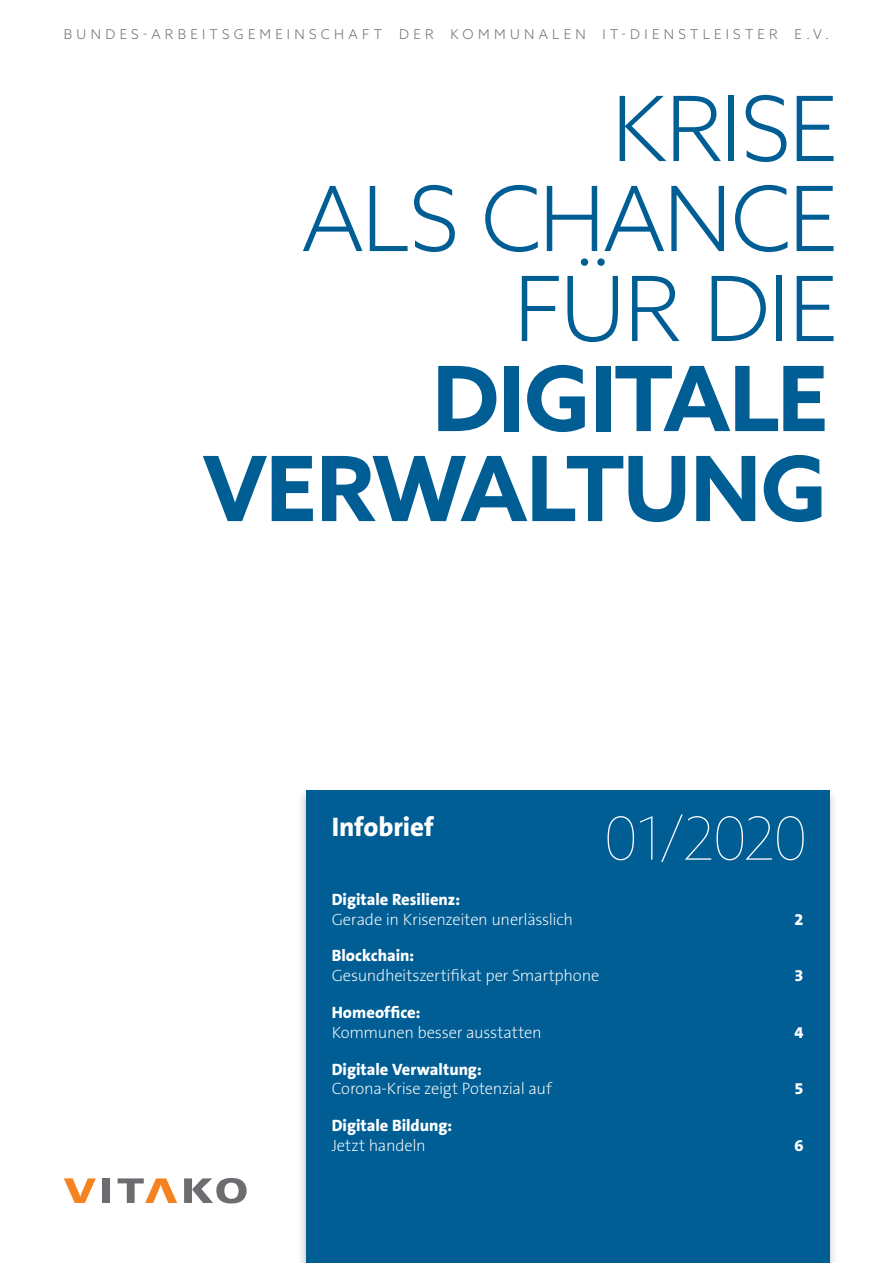
<style>
.page{position:relative;width:893px;height:1263px;background:#fff}
.page>*{position:absolute;margin:0;border:0;box-sizing:border-box;transform-origin:0 0}
.t1{font:300 90px/90px "Azo Sans";letter-spacing:-.02em;color:#005e95;text-align:right}
.t2{font:700 90px/90px "Azo Sans";letter-spacing:-.015em;color:#005e95;text-align:right}
.t3{font:100 59.25px "Azo Sans";letter-spacing:-.05em;color:#fff}
.t4{font:800 27px "The Sans B8";letter-spacing:-.005em;color:#fff}
.t5{font:200 16.5px "The Sans B2";letter-spacing:-.02em;color:#fff}
.t6{font:800 16.5px "The Sans B8";color:#fff}
.t7{font:300 13.5px "Azo Sans";letter-spacing:.315em;color:#6c6d70}
</style>
<div class="page">
<div style="left:297px;top:786px;width:541px;height:477px;background:#231f20;opacity:.3"></div>
<div style="left:306px;top:791px;width:523px;height:472px;background:#005e95"></div>
<svg style="left:64px;top:1178px;width:32px;height:25px"></svg>
<div style="left:103px;top:1178px;width:7px;height:25px;background:#6c6d70"></div>
<svg style="left:118px;top:1178px;width:59px;height:25px"></svg>
<svg style="left:184px;top:1178px;width:63px;height:25px"></svg>
<p class="t7" style="left:64px;top:25px;width:320px">BUNDES-ARBEITSGEMEINSCHAFT</p>
<p class="t7" style="left:399px;top:25px;width:36px">DER</p>
<p class="t7" style="left:451px;top:25px;width:137px">KOMMUNALEN</p>
<p class="t7" style="left:603px;top:25px;width:177px">IT-DIENSTLEISTER</p>
<p class="t7" style="left:795px;top:25px;width:36px">E.V.</p>
<h1 class="t1" style="left:302px;top:83px;width:538px">KRISE<br>ALS CHANCE<br>FÜR DIE</h1>
<h1 class="t2" style="left:203px;top:352px;width:626px">DIGITALE<br>VERWALTUNG</h1>
<h3 class="t4" style="left:332px;top:812px;width:104px">Infobrief</h3>
<h2 class="t3" style="left:603px;top:800px;width:206px">01/2020</h2>
<p class="t6" style="left:332px;top:890px;width:130px">Digitale Resilienz:</p>
<p class="t5" style="left:332px;top:910px;width:243px">Gerade in Krisenzeiten unerlässlich</p>
<p class="t6" style="left:795px;top:910px;width:11px">2</p>
<p class="t6" style="left:332px;top:947px;width:84px">Blockchain:</p>
<p class="t5" style="left:332px;top:967px;width:269px">Gesundheitszertifikat per Smartphone</p>
<p class="t6" style="left:795px;top:967px;width:11px">3</p>
<p class="t6" style="left:332px;top:1003px;width:90px">Homeoffice:</p>
<p class="t5" style="left:332px;top:1023px;width:211px">Kommunen besser ausstatten</p>
<p class="t6" style="left:795px;top:1023px;width:11px">4</p>
<p class="t6" style="left:332px;top:1060px;width:152px">Digitale Verwaltung:</p>
<p class="t5" style="left:332px;top:1080px;width:222px">Corona-Krise zeigt Potenzial auf</p>
<p class="t6" style="left:795px;top:1080px;width:11px">5</p>
<p class="t6" style="left:332px;top:1117px;width:122px">Digitale Bildung:</p>
<p class="t5" style="left:332px;top:1136px;width:95px">Jetzt handeln</p>
<p class="t6" style="left:795px;top:1136px;width:11px">6</p>
</div>
